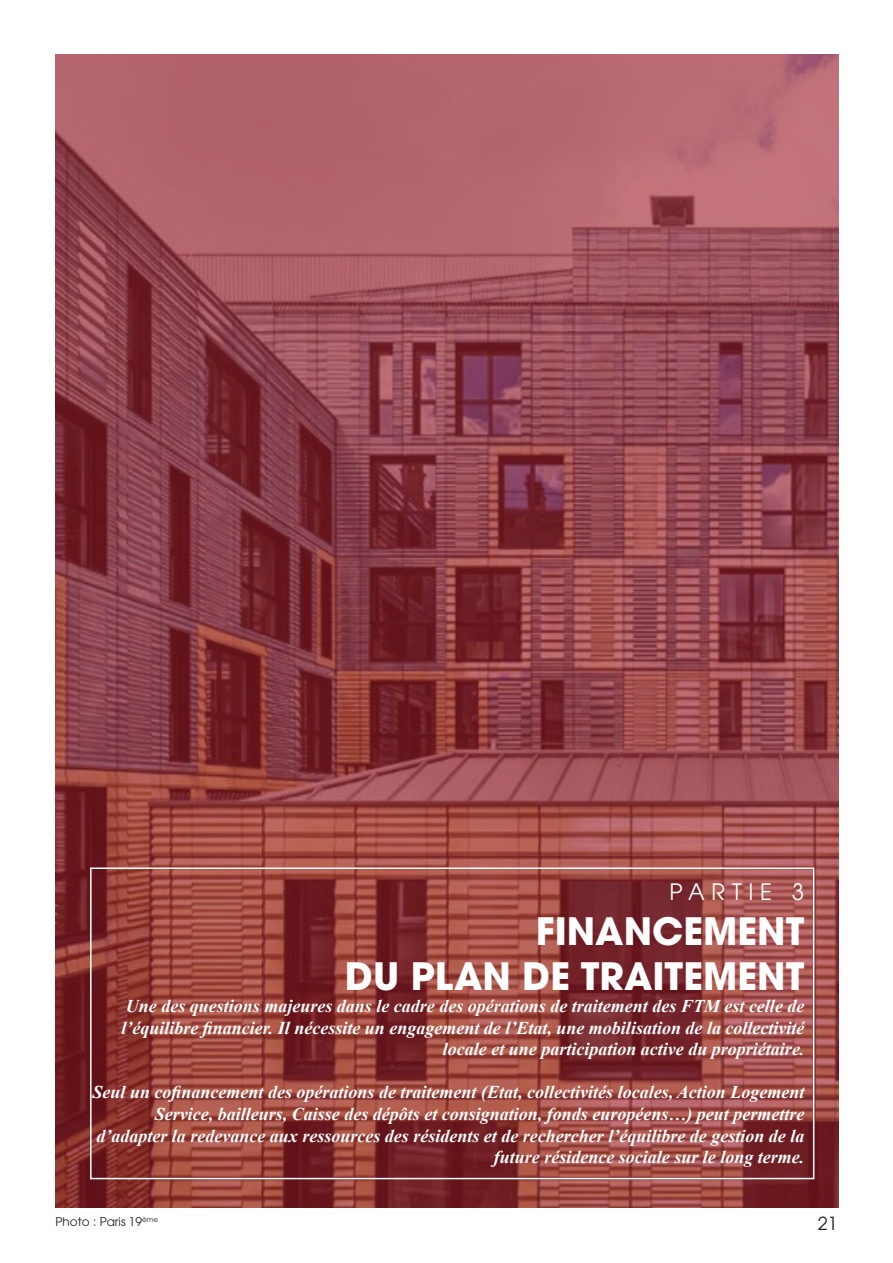
<style>
.page{position:relative;width:893px;height:1263px;background:#fff}
.page>*{position:absolute;margin:0;border:0;box-sizing:border-box;transform-origin:0 0}
.t1{font:700 37.5px/45px "ITC Avant Garde Std";color:#fff;text-align:right}
.t2{font:22.5px "ITC Avant Garde Std";letter-spacing:.3em;color:#fff}
.t3{font:italic 700 18px/21.6px "Times New Roman";color:#fff;text-align:right}
.t4{font:18px "ITC Avant Garde Std";color:#231f20}
.t5{font:12px "ITC Avant Garde Std";color:#231f20}
</style>
<div class="page">
<img style="left:56px;top:54px;width:783px;height:1153px">
<div style="left:90px;top:867px;width:724px;height:312px;border:2px solid #fff"></div>
<p class="t2" style="left:670px;top:878px;width:136px">PARTIE 3</p>
<p class="t1" style="left:345px;top:908px;width:461px">FINANCEMENT<br>DU PLAN DE TRAITEMENT</p>
<p class="t3" style="left:121px;top:994px;width:685px">Une des questions majeures dans le cadre des opérations de traitement des FTM est celle de l’équilibre financier. Il nécessite un engagement de l’Etat, une mobilisation de la collectivité locale et une participation active du propriétaire.</p>
<p class="t3" style="left:93px;top:1081px;width:713px">Seul un cofinancement des opérations de traitement (Etat, collectivités locales, Action Logement Service, bailleurs, Caisse des dépôts et consignation, fonds européens…) peut permettre d’adapter la redevance aux ressources des résidents et de rechercher l’équilibre de gestion de la future résidence sociale sur le long terme.</p>
<p class="t5" style="left:56px;top:1214px;width:104px">Photo : Paris 19<sup>ème</sup></p>
<p class="t4" style="left:818px;top:1212px;width:21px">21</p>
</div>
